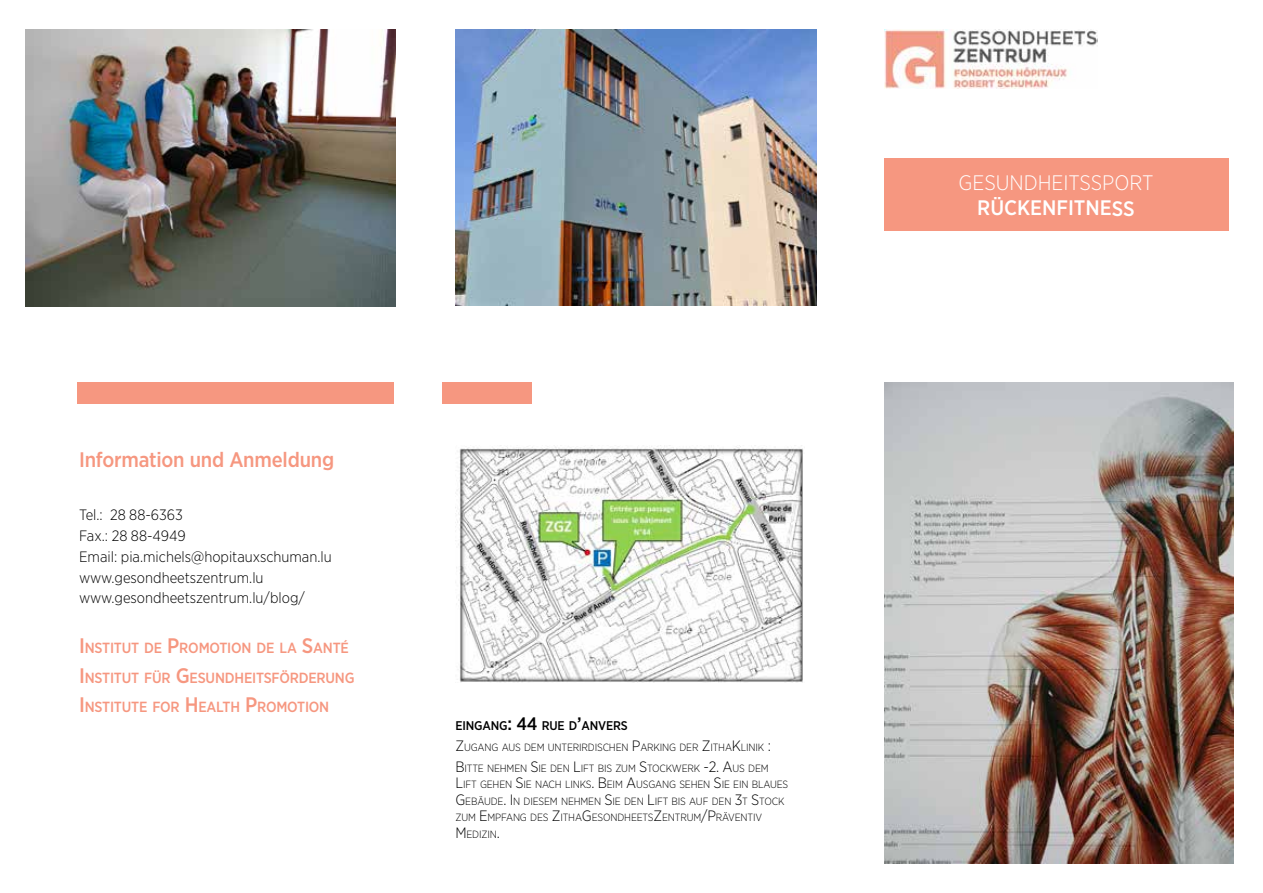
<style>
.page{position:relative;width:1263px;height:893px;background:#fff}
.page>*{position:absolute;margin:0;border:0;box-sizing:border-box;transform-origin:0 0}
.t1{font:500 21px "Gotham Narrow";letter-spacing:-.01em;color:#f69780}
.t2{font:300 21px "Gotham Narrow";letter-spacing:-.005em;color:#fff}
.t3{font:500 21px "Gotham Narrow";letter-spacing:-.005em;color:#fff}
.t4{font:300 15px/20.7px "Gotham Narrow";color:#000}
.t5{font:500 14.7px/29.4px "Gotham Narrow";letter-spacing:-.015em;color:#f69780}
.t6{font:500 12.6px "Gotham Narrow";letter-spacing:-.015em;color:#000}
.t7{font:300 10.5px/16.5px "Gotham Narrow";letter-spacing:-.015em;color:#000}
.s1{font-size:21px}
.s2{font-size:18px}
.s3{font-size:15px}
</style>
<div class="page">
<img style="left:884px;top:383px;width:349px;height:480px">
<div style="left:442px;top:383px;width:89px;height:21px;background:#f69780"></div>
<div style="left:77px;top:383px;width:317px;height:21px;background:#f69780"></div>
<img style="left:26px;top:30px;width:369px;height:276px">
<div style="left:884px;top:158px;width:345px;height:73px;background:#f69780"></div>
<img style="left:455px;top:30px;width:361px;height:275px">
<img style="left:455px;top:445px;width:348px;height:238px">
<img style="left:884px;top:30px;width:213px;height:58px">
<h1 class="t1" style="left:79px;top:446px;width:257px">Information und Anmeldung</h1>
<h2 class="t4" style="left:79px;top:504px;width:254px">Tel.: 28 88-6363<br>Fax.: 28 88-4949<br>Email: pia.michels@hopitauxschuman.lu www.gesondheetszentrum.lu www.gesondheetszentrum.lu/blog/</h2>
<h3 class="t5" style="left:79px;top:633px;width:275px"><span class="s1">I</span>NSTITUT DE <span class="s1">P</span>ROMOTION DE LA <span class="s1">S</span>ANTÉ<br><span class="s1">I</span>NSTITUT FÜR <span class="s1">G</span>ESUNDHEITSFÖRDERUNG<br><span class="s1">I</span>NSTITUTE FOR <span class="s1">H</span> EALTH <span class="s1">P</span>ROMOTION</h3>
<p class="t6" style="left:455px;top:718px;width:174px">EI NGANG<span class="s2">: 44</span> RUE D<span class="s2">’</span>ANVERS</p>
<p class="t7" style="left:455px;top:737px;width:317px;line-height:20.7px"><span class="s3">Z</span>UGANG AUS DEM UNTERIRDISCHEN <span class="s3">P</span>ARKING DER <span class="s3">Z</span>ITHA<span class="s3">K</span>LINIK <span class="s3">:<br>B</span>ITTE NEHMEN <span class="s3">S</span>IE DEN <span class="s3">L</span>IFT BIS ZUM <span class="s3">S</span>TOCKWERK <span class="s3">-2. A</span>US DEM</p>
<p class="t7" style="left:455px;top:776px;width:334px"><span class="s3">L</span>IFT GEHEN <span class="s3">S</span>IE NACH LINKS<span class="s3">. B</span>EIM <span class="s3">A</span>USGANG SEHEN <span class="s3">S</span>IE EIN BLAUES <span class="s3">G</span> EBÄUDE<span class="s3">. I</span> N DIESEM NEHMEN <span class="s3">S</span>IE DEN <span class="s3">L</span>IFT BIS AUF DEN <span class="s3">3</span>T <span class="s3">S</span>TOCK ZUM <span class="s3">E</span>MPFANG DES <span class="s3">Z</span>ITHA<span class="s3">G</span> ESONDHEETS<span class="s3">Z</span>ENTRUM<span class="s3">/P</span>RÄVENTIV<br><span class="s3">M</span> EDIZIN<span class="s3">.</span></p>
<h1 class="t2" style="left:958px;top:170px;width:196px">GESUNDHEITSSPORT</h1>
<h1 class="t3" style="left:977px;top:195px;width:159px">RÜCKENFITNESS</h1>
</div>
